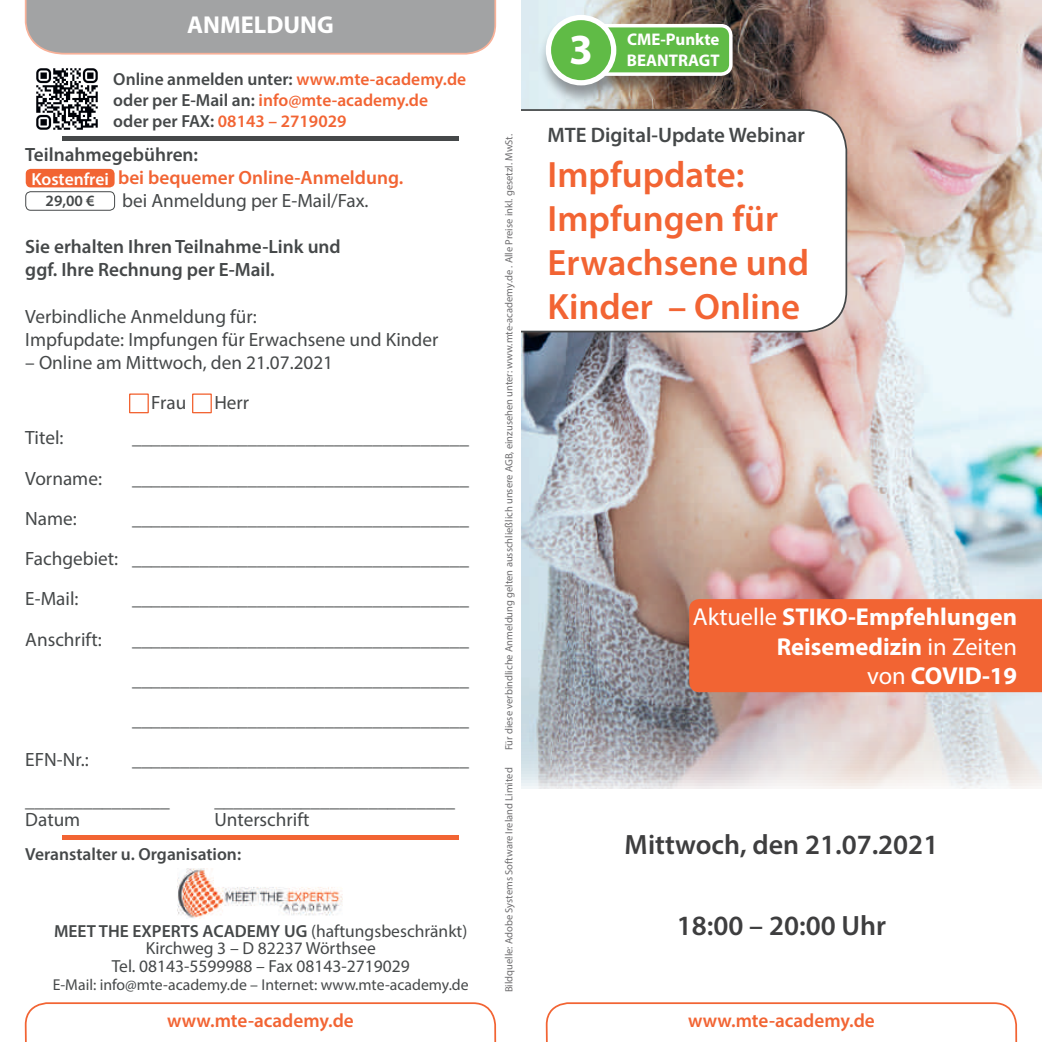
<style>
.page{position:relative;width:1042px;height:1042px;background:#fff}
.page>*{position:absolute;margin:0;border:0;box-sizing:border-box;transform-origin:0 0}
.t1{font:700 43.05px "Myriad Pro";color:#fff}
.t2{font:600 36.75px/44.1px "Myriad Pro";color:#f26433}
.t3{font:600 28px "Myriad Pro";color:#3e3e3f}
.t4{font:700 24.5px/29.4px "Myriad Pro";color:#fff;text-align:right}
.t5{font:600 21px "Myriad Pro";color:#454849}
.t6{font:19.25px/40.2px "Myriad Pro";color:#454849}
.t7{font:600 19.25px/23.1px "Myriad Pro";color:#454849}
.t8{font:600 19.25px "Myriad Pro";color:#f26433}
.t9{font:17.5px/17.5px "Myriad Pro";color:#454849;text-align:center}
.t10{font:600 17.5px/21px "Myriad Pro";color:#f26433}
.t11{font:600 17.5px "Myriad Pro";color:#454849}
.t12{font:600 17.5px "Myriad Pro";color:#fff}
.t13{font:700 16.97px "Myriad Pro";color:#fff}
.t14{font:15.75px "Myriad Pro";color:#454849}
.t15{font:600 15.75px "Myriad Pro";color:#454849}
.t16{font:10.5px "Myriad Pro";color:#6e6d6f}
.s1{color:#454849}
.s2{font-weight:600}
.s3{font-weight:400}
</style>
<div class="page">
<svg style="left:24px;top:0;width:473px;height:55px;background:#a7a6a6"></svg>
<svg style="left:545px;top:1002px;width:473px;height:40px"></svg>
<svg style="left:24px;top:839px;width:473px;height:203px"></svg>
<img style="left:521px;top:0;width:521px;height:789px">
<div style="left:129px;top:393px;width:20px;height:20px;background:#fff;border:1px solid #f26433"></div>
<div style="left:63px;top:136px;width:396px;height:5px;background:#454849"></div>
<div style="left:62px;top:834px;width:397px;height:5px;background:#f26433"></div>
<div style="left:192px;top:393px;width:20px;height:20px;background:#fff;border:1px solid #f26433"></div>
<img style="left:178px;top:869px;width:166px;height:49px">
<div style="left:26px;top:169px;width:89px;height:18px;background:#f26433;border-radius:5px"></div>
<div style="left:25px;top:191px;width:90px;height:20px;border:1px solid #454849;border-radius:5px"></div>
<div style="left:689px;top:599px;width:353px;height:93px;background:#f26433"></div>
<svg style="left:521px;top:108px;width:327px;height:225px"></svg>
<img style="left:36px;top:68px;width:62px;height:62px">
<div style="left:537px;top:14px;width:208px;height:92px;background:#231f20;opacity:.45"></div>
<svg style="left:598px;top:22px;width:136px;height:56px;background:#79bc63"></svg>
<div style="left:548px;top:18px;width:66px;height:65px;background:#60bb46;border-radius:50%"></div>
<div style="left:546px;top:15px;width:70px;height:70px;border:5px solid #fff;border-radius:50%"></div>
<p class="t4" style="left:187px;top:10px;width:148px">ANMELDUNG</p>
<p class="t10" style="left:113px;top:68px;width:354px"><span class="s1">Online anmelden unter:</span> www.mte-academy.de <span class="s1">oder per E-Mail an:</span> info@mte-academy.de <span class="s1">oder per FAX:</span> 08143 – 2719029</p>
<p class="t7" style="left:25px;top:142px;width:174px">Teilnahmegebühren:</p>
<p class="t8" style="left:118px;top:165px;width:287px">bei bequemer Online-Anmeldung.</p>
<p class="t6" style="left:122px;top:180px;width:248px">bei Anmeldung per E-Mail/Fax.</p>
<p class="t7" style="left:25px;top:235px;width:317px">Sie erhalten Ihren Teilnahme-Link und ggf. Ihre Rechnung per E-Mail.</p>
<p class="t6" style="left:25px;top:304px;width:414px;line-height:23.1px">Verbindliche Anmeldung für:<br>Impfupdate: Impfungen für Erwachsene und Kinder</p>
<p class="t6" style="left:151px;top:342px;width:183px;text-indent:-126px">– Online am Mittwoch, den 21.07.2021<br>Frau</p>
<p class="t12" style="left:31px;top:168px;width:79px">Kostenfrei</p>
<p class="t15" style="left:46px;top:191px;width:51px">29,00 €</p>
<p class="t6" style="left:214px;top:382px;width:36px">Herr</p>
<p class="t6" style="left:25px;top:417px;width:40px">Titel:</p>
<p class="t6" style="left:25px;top:458px;width:78px">Vorname:</p>
<p class="t6" style="left:132px;top:417px;width:338px">___________________________________</p>
<p class="t6" style="left:132px;top:458px;width:338px">___________________________________</p>
<p class="t6" style="left:25px;top:498px;width:53px">Name:</p>
<p class="t6" style="left:25px;top:498px;width:445px;text-align:justify;text-indent:107px">___________________________________ Fachgebiet: ___________________________________ E-Mail:</p>
<p class="t6" style="left:132px;top:578px;width:338px">___________________________________</p>
<p class="t6" style="left:25px;top:619px;width:78px">Anschrift:</p>
<p class="t6" style="left:132px;top:619px;width:338px;text-align:justify">___________________________________ ___________________________________ ___________________________________</p>
<p class="t6" style="left:25px;top:739px;width:65px">EFN-Nr.:</p>
<p class="t6" style="left:25px;top:739px;width:445px;text-indent:107px">___________________________________ _______________</p>
<p class="t6" style="left:214px;top:780px;width:242px">_________________________</p>
<p class="t6" style="left:25px;top:799px;width:57px">Datum</p>
<p class="t6" style="left:214px;top:799px;width:97px">Unterschrift</p>
<p class="t11" style="left:25px;top:842px;width:217px">Veranstalter u. Organisation:</p>
<p class="t9" style="left:54px;top:921px;width:415px"><span class="s2">MEET THE EXPERTS ACADEMY UG</span> (haftungsbeschränkt)<br>Kirchweg 3 – D 82237 Wörthsee<br>Tel. 08143-5599988 – Fax 08143-2719029</p>
<p class="t14" style="left:53px;top:975px;width:417px">E-Mail: info@mte-academy.de – Internet: www.mte-academy.de</p>
<p class="t16" style="left:502px;top:750px;width:618px;rotate:-90deg">Für diese verbindliche Anmeldung gelten ausschließlich unsere AGB, einzusehen unter: www.mte-academy.de . Alle Preise inkl. gesetzl. MwSt.</p>
<p class="t16" style="left:502px;top:992px;width:226px;rotate:-90deg">Bildquelle: Adobe Systems Software Ireland Limited</p>
<h1 class="t1" style="left:569px;top:21px;width:25px">3</h1>
<p class="t13" style="left:627px;top:29px;width:94px">CME-Punkte</p>
<p class="t13" style="left:627px;top:49px;width:94px">BEANTRAGT</p>
<p class="t5" style="left:547px;top:122px;width:259px">MTE Digital-Update Webinar</p>
<h2 class="t2" style="left:547px;top:151px;width:263px">Impfupdate:<br>Impfungen für<br>Erwachsene und<br>Kinder – Online</h2>
<p class="t4" style="left:693px;top:602px;width:326px"><span class="s3">Aktuelle</span> STIKO-Empfehlungen<br>Reisemedizin <span class="s3">in Zeiten<br>von</span> COVID-19</p>
<h3 class="t3" style="left:624px;top:827px;width:315px">Mittwoch, den 21.07.2021</h3>
<h3 class="t3" style="left:677px;top:907px;width:211px">18:00 – 20:00 Uhr</h3>
<p class="t8" style="left:167px;top:1008px;width:188px">www.mte-academy.de</p>
<p class="t8" style="left:688px;top:1008px;width:188px">www.mte-academy.de</p>
</div>
